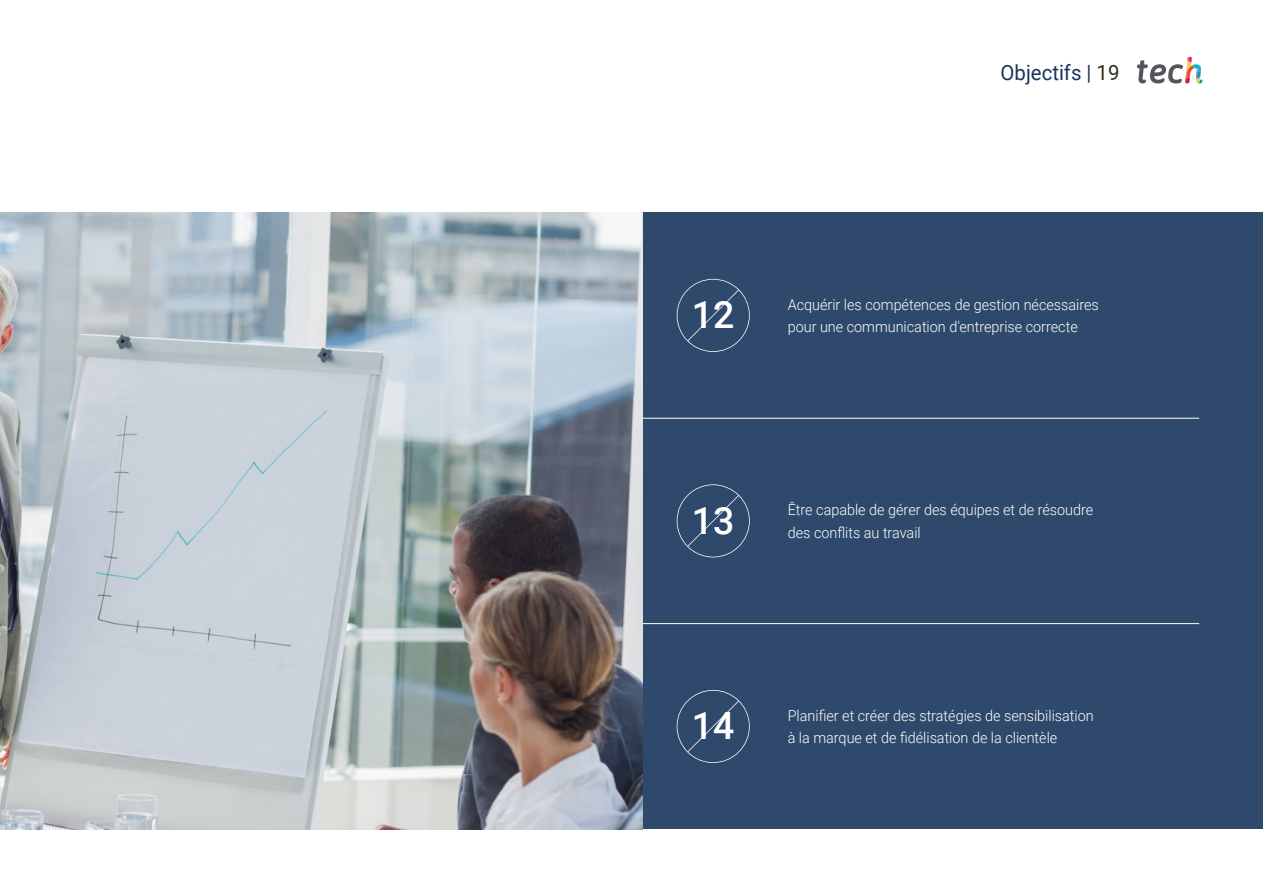
<style>
.page{position:relative;width:1263px;height:893px;background:#fff}
.page>*{position:absolute;margin:0;border:0;box-sizing:border-box;transform-origin:0 0}
.t1{font:500 37.5px "Roboto";color:#fff}
.t2{font:21px "Roboto";color:#1a355c}
.t3{font:300 15px/22.5px "Roboto";color:#fff;scale:.96 1}
.s1{color:#312e20}
</style>
<div class="page">
<svg style="left:1137px;top:57px;width:65px;height:27px"></svg>
<div style="left:642px;top:213px;width:621px;height:616px;background:#2e496b"></div>
<svg style="left:677px;top:279px;width:73px;height:73px"></svg>
<svg style="left:677px;top:484px;width:73px;height:73px"></svg>
<svg style="left:677px;top:690px;width:73px;height:73px"></svg>
<hr style="left:0;top:418px;width:1199px;height:1px;background:#fff">
<hr style="left:0;top:623px;width:1199px;height:1px;background:#fff">
<img style="left:0;top:213px;width:642px;height:616px">
<h2 class="t2" style="left:1000px;top:57px;width:120px">Objectifs | <span class="s1">19</span></h2>
<h1 class="t1" style="left:692px;top:288px;width:44px">12</h1>
<p class="t3" style="left:788px;top:293px;width:326px">Acquérir les compétences de gestion nécessaires pour une communication d'entreprise correcte</p>
<h1 class="t1" style="left:692px;top:494px;width:44px">13</h1>
<p class="t3" style="left:788px;top:498px;width:320px">Être capable de gérer des équipes et de résoudre des conflits au travail</p>
<h1 class="t1" style="left:692px;top:699px;width:44px">14</h1>
<p class="t3" style="left:788px;top:704px;width:320px">Planifier et créer des stratégies de sensibilisation</p>
<p class="t3" style="left:788px;top:726px;width:282px">à la marque et de fidélisation de la clientèle</p>
</div>
